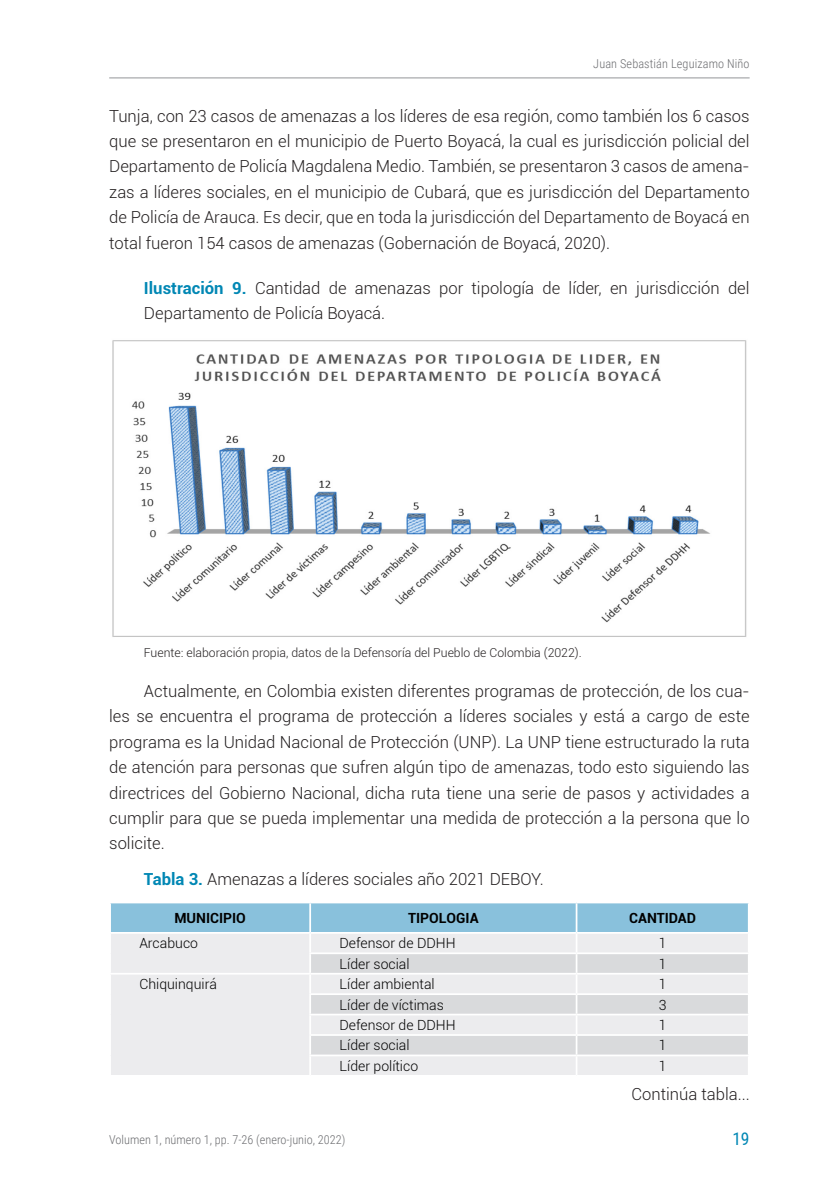
<style>
.page{position:relative;width:839px;height:1191px;background:#fff}
.page>*{position:absolute;margin:0;border:0;box-sizing:border-box;transform-origin:0 0}
.t1{font:17.5px "Roboto Condensed";color:#0087b4}
.PARRAFOS{font:300 16.62px/25.4px "Roboto";color:#231f20;text-align:justify}
.TABLAS_Y_FIGURAS{font:300 16.62px/25.4px "Roboto";color:#231f20}
.PRIMER_PARRAFO{font:300 16.62px "Roboto";color:#231f20}
.PRIMER_PARRAFO-2{font:300 14px "Roboto";color:#000}
.PRIMER_PARRAFO-3{font:700 14px "Roboto";color:#000}
.FUENTE_OK{font:300 12.25px "Roboto";color:#231f20}
.t2{font:300 12.25px "Roboto Condensed";color:#6c6d70}
.s1{font-weight:700;color:#0087b4}
</style>
<div class="page">
<hr style="left:109px;top:77px;width:640px;height:1px;background:#939598">
<svg style="left:110px;top:902px;width:639px;height:173px;background:#d9e2e8"></svg>
<img style="left:112px;top:340px;width:635px;height:297px">
<p class="t2" style="left:593px;top:55px;width:158px">Juan Sebastián Leguizamo Niño</p>
<p class="PARRAFOS" style="left:109px;top:102px;width:641px">Tunja, con 23 casos de amenazas a los líderes de esa región, como también los 6 casos que se presentaron en el municipio de Puerto Boyacá, la cual es jurisdicción policial del Departamento de Policía Magdalena Medio. También, se presentaron 3 casos de amena&shy;zas a líderes sociales, en el municipio de Cubará, que es jurisdicción del Departamento de Policía de Arauca. Es decir, que en toda la jurisdicción del Departamento de Boyacá en total fueron 154 casos de amenazas (Gobernación de Boyacá, 2020).</p>
<p class="TABLAS_Y_FIGURAS" style="left:144px;top:275px;width:607px"><span class="s1">Ilustración 9.</span> Cantidad de amenazas por tipología de líder, en jurisdicción del<br>Departamento de Policía Boyacá.</p>
<p class="FUENTE_OK" style="left:144px;top:644px;width:439px">Fuente: elaboración propia, datos de la Defensoría del Pueblo de Colombia (2022).</p>
<p class="PARRAFOS" style="left:109px;top:678px;width:641px;text-indent:35px">Actualmente, en Colombia existen diferentes programas de protección, de los cua&shy;les se encuentra el programa de protección a líderes sociales y está a cargo de este programa es la Unidad Nacional de Protección (UNP). La UNP tiene estructurado la ruta de atención para personas que sufren algún tipo de amenazas, todo esto siguiendo las directrices del Gobierno Nacional, dicha ruta tiene una serie de pasos y actividades a cumplir para que se pueda implementar una medida de protección a la persona que lo solicite.</p>
<p class="PARRAFOS" style="left:144px;top:865px;width:401px"><span class="s1">Tabla 3.</span> Amenazas a líderes sociales año 2021 DEBOY.</p>
<p class="PRIMER_PARRAFO-3" style="left:174px;top:908px;width:73px">MUNICIPIO</p>
<p class="PRIMER_PARRAFO-3" style="left:408px;top:908px;width:72px">TIPOLOGIA</p>
<p class="PRIMER_PARRAFO-3" style="left:629px;top:908px;width:68px">CANTIDAD</p>
<p class="PRIMER_PARRAFO-2" style="left:139px;top:933px;width:60px">Arcabuco</p>
<p class="PRIMER_PARRAFO-2" style="left:339px;top:933px;width:118px">Defensor de DDHH</p>
<p class="PRIMER_PARRAFO-2" style="left:658px;top:933px;width:9px">1</p>
<p class="PRIMER_PARRAFO-2" style="left:339px;top:954px;width:72px">Líder social</p>
<p class="PRIMER_PARRAFO-2" style="left:658px;top:954px;width:9px">1</p>
<p class="PRIMER_PARRAFO-2" style="left:139px;top:974px;width:79px">Chiquinquirá</p>
<p class="PRIMER_PARRAFO-2" style="left:339px;top:974px;width:97px">Líder ambiental</p>
<p class="PRIMER_PARRAFO-2" style="left:658px;top:974px;width:9px">1</p>
<p class="PRIMER_PARRAFO-2" style="left:339px;top:995px;width:106px">Líder de víctimas</p>
<p class="PRIMER_PARRAFO-2" style="left:658px;top:995px;width:9px">3</p>
<p class="PRIMER_PARRAFO-2" style="left:339px;top:1015px;width:118px">Defensor de DDHH</p>
<p class="PRIMER_PARRAFO-2" style="left:658px;top:1015px;width:9px">1</p>
<p class="PRIMER_PARRAFO-2" style="left:339px;top:1035px;width:72px">Líder social</p>
<p class="PRIMER_PARRAFO-2" style="left:658px;top:1035px;width:9px">1</p>
<p class="PRIMER_PARRAFO-2" style="left:339px;top:1056px;width:80px">Líder político</p>
<p class="PRIMER_PARRAFO-2" style="left:658px;top:1056px;width:9px">1</p>
<p class="PRIMER_PARRAFO" style="left:631px;top:1082px;width:120px">Continúa tabla...</p>
<p class="t2" style="left:109px;top:1131px;width:237px">Volumen 1, número 1, pp. 7-26 (enero-junio, 2022)</p>
<p class="t1" style="left:732px;top:1126px;width:19px">19</p>
</div>
